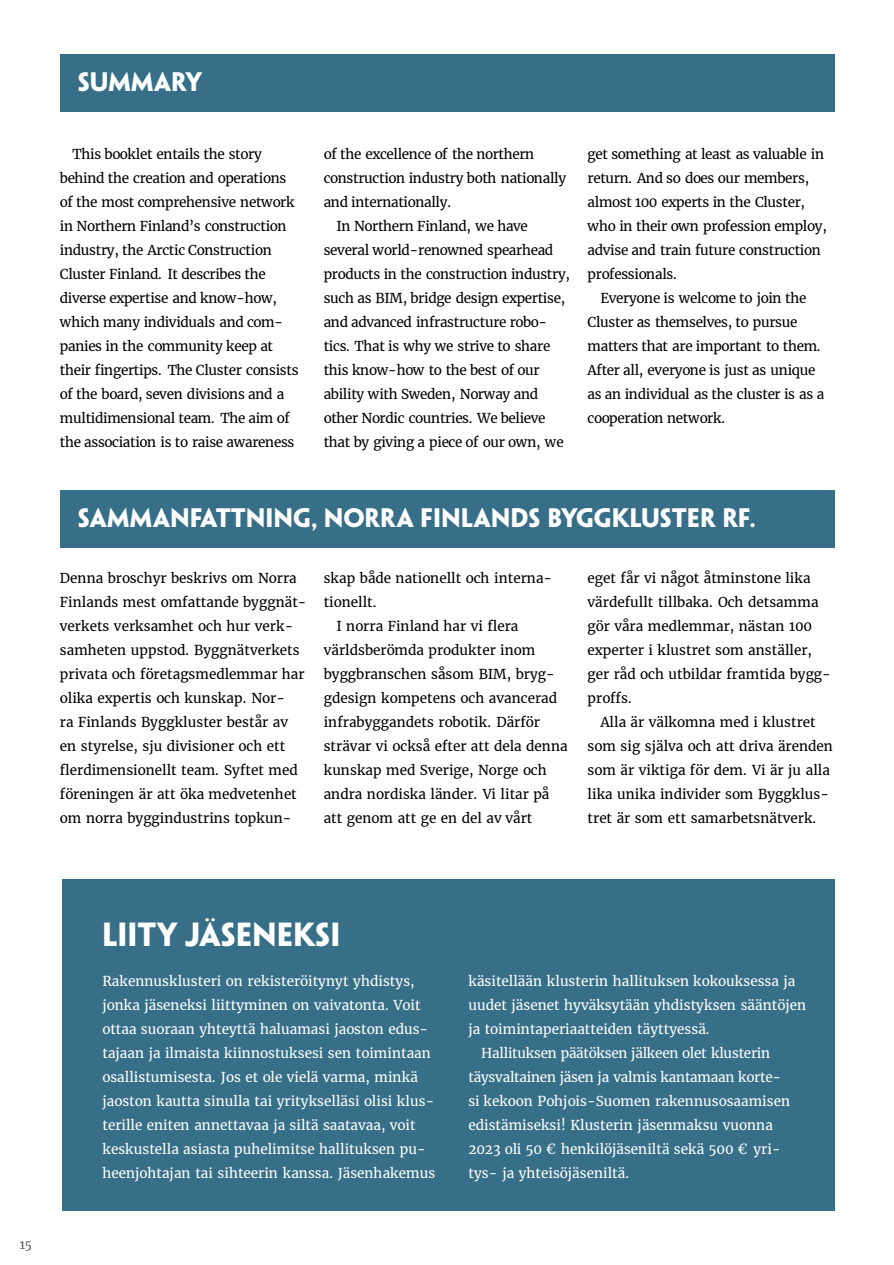
<style>
.page{position:relative;width:894px;height:1265px;background:#fff}
.page>*{position:absolute;margin:0;border:0;box-sizing:border-box;transform-origin:0 0}
.t1{font:700 30px "Penumbra Sans Std";color:#fff}
.t2{font:700 24px "Penumbra Sans Std";color:#fff}
.t3{font:13.5px/24px "Merriweather";letter-spacing:-.015em;color:#000}
.t4{font:13.5px/24px "Merriweather";letter-spacing:.005em;color:#000}
.t5{font:13.5px/24px "Merriweather";letter-spacing:.005em;color:#fff}
.t6{font:13.5px "Merriweather";letter-spacing:-.015em;color:#fff}
.t7{font:13.5px "Merriweather";letter-spacing:-.02em;color:#fff}
.t8{font:12px "Merriweather";color:#575756}
</style>
<div class="page">
<div style="left:60px;top:490px;width:774px;height:57px;background:#366f87"></div>
<div style="left:62px;top:879px;width:772px;height:331px;background:#366f87"></div>
<div style="left:60px;top:54px;width:774px;height:58px;background:#366f87"></div>
<h2 class="t2" style="left:78px;top:72px;width:126px">SUMMARY</h2>
<p class="t3" style="left:60px;top:142px;width:240px;text-indent:13px">This booklet entails the story behind the creation and operations of the most comprehensive network in Northern Finland’s construction industry, the Arctic Construction Cluster Finland. It describes the diverse expertise and know-how, which many individuals and com&shy;panies in the community keep at their fingertips. The Cluster consists of the board, seven divisions and a multidimensional team. The aim of the association is to raise awareness</p>
<p class="t3" style="left:323px;top:142px;width:212px">of the excellence of the northern</p>
<p class="t3" style="left:323px;top:166px;width:244px">construction industry both nationally</p>
<p class="t3" style="left:323px;top:190px;width:129px">and internationally.</p>
<p class="t3" style="left:336px;top:214px;width:193px">In Northern Finland, we have</p>
<p class="t3" style="left:323px;top:238px;width:231px">several world-renowned spearhead</p>
<p class="t3" style="left:323px;top:262px;width:248px">products in the construction industry,</p>
<p class="t3" style="left:323px;top:286px;width:243px">such as BIM, bridge design expertise,</p>
<p class="t3" style="left:323px;top:310px;width:225px">and advanced infrastructure robo-</p>
<p class="t3" style="left:323px;top:334px;width:228px">tics. That is why we strive to share</p>
<p class="t3" style="left:323px;top:358px;width:217px">this know-how to the best of our</p>
<p class="t3" style="left:323px;top:382px;width:216px">ability with Sweden, Norway and</p>
<p class="t3" style="left:323px;top:406px;width:223px">other Nordic countries. We believe</p>
<p class="t3" style="left:323px;top:430px;width:241px">that by giving a piece of our own, we</p>
<p class="t3" style="left:587px;top:142px;width:238px">get something at least as valuable in</p>
<p class="t3" style="left:587px;top:166px;width:223px">return. And so does our members,</p>
<p class="t3" style="left:587px;top:190px;width:219px">almost 100 experts in the Cluster,</p>
<p class="t3" style="left:587px;top:214px;width:241px">who in their own profession employ,</p>
<p class="t3" style="left:587px;top:238px;width:234px">advise and train future construction</p>
<p class="t3" style="left:587px;top:262px;width:90px">professionals.</p>
<p class="t3" style="left:600px;top:286px;width:207px">Everyone is welcome to join the</p>
<p class="t3" style="left:587px;top:310px;width:211px">Cluster as themselves, to pursue</p>
<p class="t3" style="left:587px;top:334px;width:234px">matters that are important to them.</p>
<p class="t3" style="left:587px;top:358px;width:229px">After all, everyone is just as unique</p>
<p class="t3" style="left:587px;top:382px;width:238px">as an individual as the cluster is as a</p>
<p class="t3" style="left:587px;top:406px;width:139px">cooperation network.</p>
<h2 class="t2" style="left:78px;top:508px;width:679px">SAMMANFATTNING, NORRA FINLANDS BYGGKLUSTER RF.</h2>
<p class="t4" style="left:60px;top:566px;width:248px">Denna broschyr beskrivs om Norra Finlands mest omfattande byggnät&shy;verkets verksamhet och hur verk&shy;samheten uppstod. Byggnätverkets privata och företagsmedlemmar har olika expertis och kunskap. Nor-<br>ra Finlands Byggkluster består av en styrelse, sju divisioner och ett flerdimensionellt team. Syftet med föreningen är att öka medvetenhet om norra byggindustrins topkun-</p>
<p class="t4" style="left:323px;top:566px;width:230px">skap både nationellt och interna-</p>
<p class="t4" style="left:323px;top:590px;width:54px">tionellt.</p>
<p class="t3" style="left:336px;top:614px;width:183px">I norra Finland har vi flera</p>
<p class="t3" style="left:323px;top:638px;width:213px">världsberömda produkter inom</p>
<p class="t3" style="left:323px;top:662px;width:232px">byggbranschen såsom BIM, bryg-</p>
<p class="t3" style="left:323px;top:686px;width:235px">gdesign kompetens och avancerad</p>
<p class="t4" style="left:323px;top:710px;width:218px">infrabyggandets robotik. Därför</p>
<p class="t3" style="left:323px;top:734px;width:245px">strävar vi också efter att dela denna</p>
<p class="t3" style="left:323px;top:758px;width:224px">kunskap med Sverige, Norge och</p>
<p class="t3" style="left:323px;top:782px;width:227px">andra nordiska länder. Vi litar på</p>
<p class="t3" style="left:323px;top:806px;width:210px">att genom att ge en del av vårt</p>
<p class="t4" style="left:587px;top:566px;width:244px">eget får vi något åtminstone lika värdefullt tillbaka. Och detsamma gör våra medlemmar, nästan 100 experter i klustret som anställer, ger råd och utbildar framtida bygg&shy;proffs.</p>
<p class="t4" style="left:587px;top:710px;width:247px;text-indent:13px">Alla är välkomna med i klustret som sig själva och att driva ärenden som är viktiga för dem. Vi är ju alla lika unika individer som Byggklus&shy;tret är som ett samarbetsnätverk.</p>
<p class="t8" style="left:20px;top:1236px;width:14px">15</p>
<h1 class="t1" style="left:102px;top:922px;width:239px">LIITY JÄSENEKSI</h1>
<p class="t5" style="left:102px;top:969px;width:334px">Rakennusklusteri on rekisteröitynyt yhdistys, jonka jäseneksi liittyminen on vaivatonta. Voit ottaa suoraan yhteyttä haluamasi jaoston edus&shy;tajaan ja ilmaista kiinnostuksesi sen toimintaan osallistumisesta. Jos et ole vielä varma, minkä jaoston kautta sinulla tai yritykselläsi olisi klus&shy;terille eniten annettavaa ja siltä saatavaa, voit keskustella asiasta puhelimitse hallituksen pu&shy;heenjohtajan tai sihteerin kanssa. Jäsenhakemus</p>
<p class="t5" style="left:468px;top:969px;width:328px">käsitellään klusterin hallituksen kokouksessa ja</p>
<p class="t5" style="left:468px;top:993px;width:339px">uudet jäsenet hyväksytään yhdistyksen sääntöjen</p>
<p class="t5" style="left:468px;top:1017px;width:242px">ja toimintaperiaatteiden täyttyessä.</p>
<p class="t7" style="left:481px;top:1044px;width:290px">Hallituksen päätöksen jälkeen olet klusterin</p>
<p class="t6" style="left:468px;top:1068px;width:314px">täysvaltainen jäsen ja valmis kantamaan korte-</p>
<p class="t5" style="left:468px;top:1089px;width:323px">si kekoon Pohjois-Suomen rakennusosaamisen</p>
<p class="t5" style="left:468px;top:1113px;width:306px">edistämiseksi! Klusterin jäsenmaksu vuonna</p>
<p class="t5" style="left:468px;top:1137px;width:313px">2023 oli 50 € henkilöjäseniltä sekä 500 € yri-</p>
<p class="t5" style="left:468px;top:1161px;width:162px">tys- ja yhteisöjäseniltä.</p>
</div>
